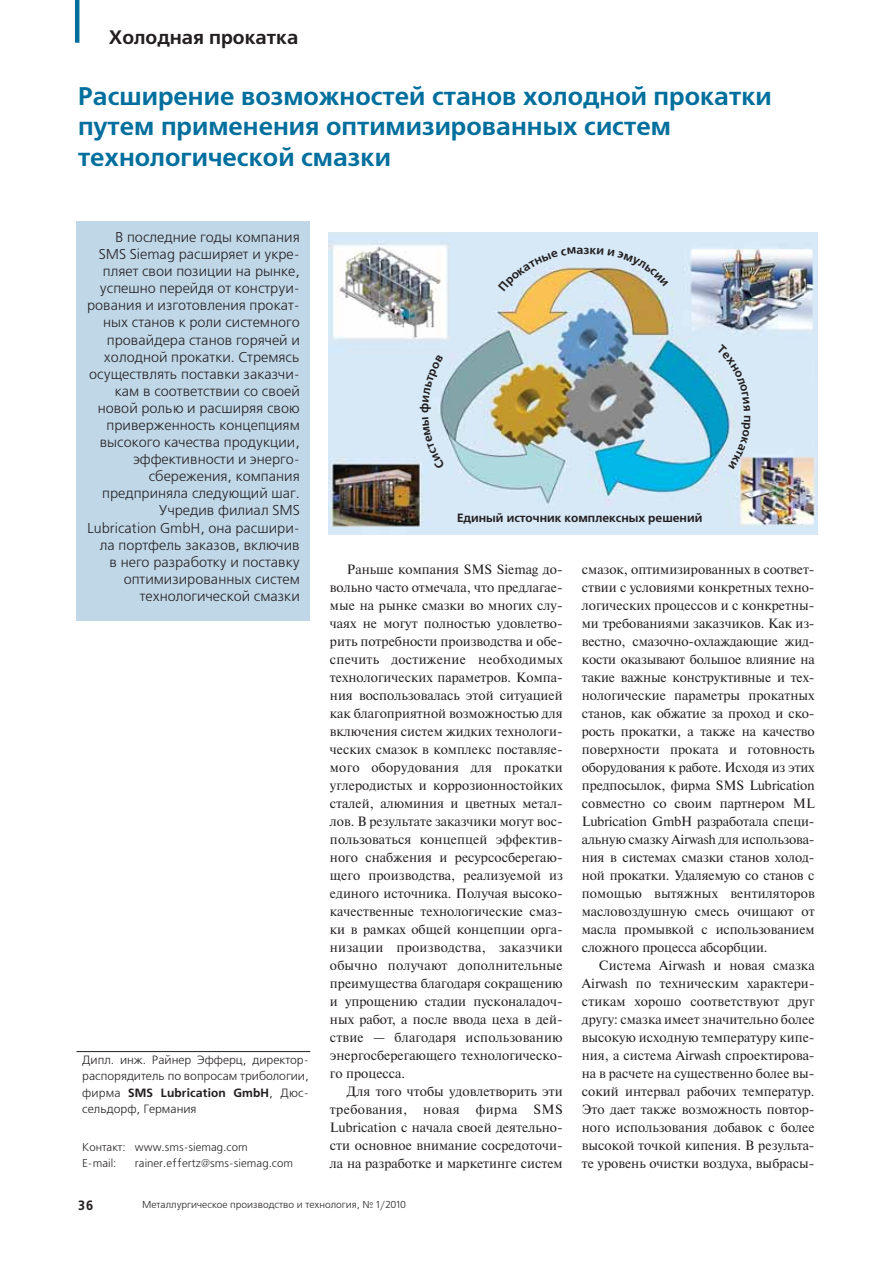
<style>
.page{position:relative;width:893px;height:1263px;background:#fff}
.page>*{position:absolute;margin:0;border:0;box-sizing:border-box;transform-origin:0 0}
.t1{font:700 25.5px/30.6px "Free Set C";color:#006f9d}
.t2{font:700 19.5px "Free Set C";color:#231f20}
.t3{font:14.25px/17.1px "Free Set C";color:#231f20;text-align:right}
.t4{font:13.5px/18px "Newton C";color:#231f20;text-align:justify}
.t5{font:700 13.5px "Free Set C";color:#231f20;scale:.9 1}
.t6{font:12px/16.5px "Free Set C";color:#231f20;text-align:justify}
.t7{font:700 12px "Free Set C";color:#231f20}
.t8{font:11.25px/16.5px "Free Set C";color:#231f20}
.t9{font:10.05px "Free Set C";color:#231f20}
.s1{font-weight:700}
</style>
<div class="page">
<hr style="left:75px;top:0;width:4px;height:43px;background:#006f9d">
<hr style="left:77px;top:1051px;width:233px;height:1px;background:#231f20">
<div style="left:77px;top:221px;width:233px;height:400px;background:#c0d7e8"></div>
<img style="left:329px;top:232px;width:488px;height:302px">
<div style="left:420px;top:355px;width:25px;height:114px;background:#d7e9f7"></div>
<svg style="left:498px;top:247px;width:170px;height:44px;background:#d5d9d1"></svg>
<svg style="left:717px;top:344px;width:33px;height:125px;background:#bddded"></svg>
<h2 class="t2" style="left:109px;top:30px;width:191px">Холодная прокатка</h2>
<h1 class="t1" style="left:78px;top:83px;width:695px">Расширение возможностей станов холодной прокатки путем применения оптимизированных систем технологической смазки</h1>
<p class="t3" style="left:87px;top:230px;width:214px">В последние годы компания<br>SMS Siemag расширяет и укре&shy;пляет свои позиции на рынке, успешно перейдя от конструи&shy;рования и изготовления прокат&shy;ных станов к роли системного провайдера станов горячей и холодной прокатки. Стремясь осуществлять поставки заказчи&shy;кам в соответствии со своей новой ролью и расширяя свою приверженность концепциям высокого качества продукции, эффективности и энерго&shy;сбережения, компания<br>предпри няла следующий шаг.<br>Учредив филиал SMS<br>Lubrication GmbH, она расшири&shy;ла портфель заказов, включив<br>в него разработку и поставку оптимизированных систем технологической смазки</p>
<p class="t6" style="left:82px;top:1052px;width:228px">Дипл. инж. Райнер Эфферц, директор&shy;распорядитель по вопросам трибологии, фирма <span class="s1">SMS Lubrication GmbH</span>, Дюс&shy;сельдорф, Германия</p>
<p class="t8" style="left:82px;top:1140px;width:167px">Контакт: www.sms-siemag.com<br>E-mail:</p>
<p class="t8" style="left:135px;top:1156px;width:160px">rainer.effertz@sms-siemag.com</p>
<p class="t7" style="left:457px;top:513px;width:247px">Единый источник комплексных решений</p>
<p class="t4" style="left:330px;top:562px;width:234px;text-indent:17px">Раньше компания SMS Siemag до&shy;вольно часто отмечала, что предлагае&shy;мые на рынке смазки во многих слу&shy;чаях не могут полностью удовлетво&shy;рить потребности производства и обе&shy;спечить достижение необходимых технологических параметров. Компа&shy;ния воспользовалась этой ситуацией как благоприятной возможностью для включения систем жидких технологи&shy;ческих смазок в комплекс поставляе&shy;мого оборудования для прокатки углеродистых и коррозионностойких сталей, алюминия и цветных метал&shy;лов. В результате заказчики могут вос&shy;пользоваться концепцей эффектив&shy;ного снабжения и ресурсосберегаю&shy;щего производства, реализуемой из единого источника. Получая высоко&shy;качественные технологические смаз&shy;ки в рамках общей концепции орга&shy;низации производства, заказчики обычно получают дополнительные преимущества благодаря сокращению и упрощению стадии пусконаладоч&shy;ных работ, а после ввода цеха в дей&shy;ствие — благодаря использованию энергосберегающего технологическо&shy;го процесса.</p>
<p class="t4" style="left:330px;top:1083px;width:234px;text-indent:17px">Для того чтобы удовлетворить эти требования, новая фирма SMS Lubrication с начала своей деятельно&shy;сти основное внимание сосредоточи&shy;ла на разработке и маркетинге систем</p>
<p class="t4" style="left:582px;top:562px;width:234px">смазок, оптимизированных в соответ&shy;ствии с условиями конкретных техно&shy;логических процессов и с конкретны&shy;ми требованиями заказчиков. Как из&shy;вестно, смазочно-охлаждающие жид&shy;кости оказывают большое влияние на такие важные конструктивные и тех&shy;нологические параметры прокатных станов, как обжатие за проход и ско&shy;рость прокатки, а также на качество поверхности проката и готовность оборудования к работе. Исходя из этих предпосылок, фирма SMS Lubrication совместно со своим партнером ML Lubrication GmbH разработала специ&shy;альную смазку Airwash для использова&shy;ния в системах смазки станов холод&shy;ной прокатки. Удаляемую со станов с помощью вытяжных вентиляторов масловоздушную смесь очищают от масла промывкой с использованием сложного процесса абсорбции.</p>
<p class="t4" style="left:582px;top:957px;width:234px;text-indent:17px">Система Airwash и новая смазка Airwash по техническим характери&shy;стикам хорошо соответствуют друг другу: смазка имеет значительно более высокую исходную температуру кипе&shy;ния, а система Airwash спроектирова&shy;на в расчете на существенно более вы&shy;сокий интервал рабочих температур.<br>Это дает также возможность повтор&shy;ного использования добавок с более высокой точкой кипения. В результа&shy;те уровень очистки воздуха, выбрасы-</p>
<p class="t5" style="left:78px;top:1201px;width:19px">36</p>
<p class="t9" style="left:142px;top:1200px;width:266px">Металлургическое производство и технология, № 1/2010</p>
</div>
